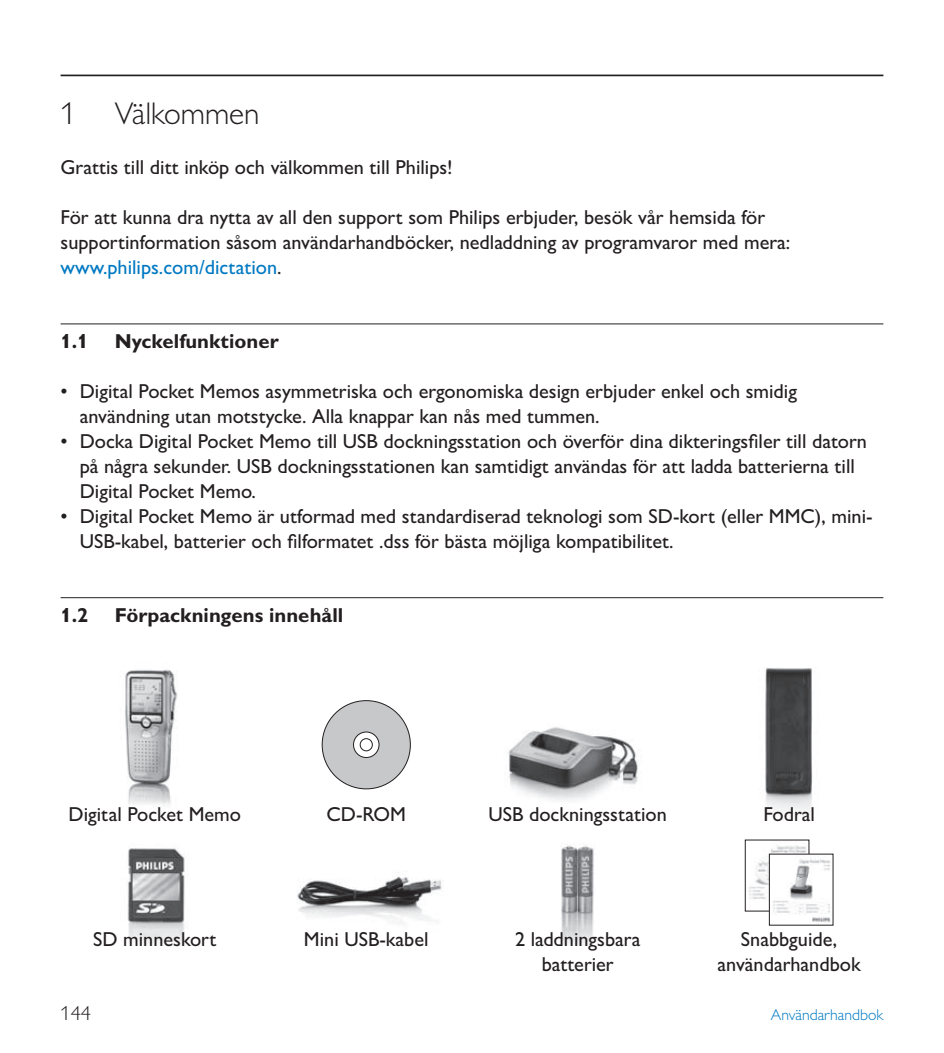
<style>
.page{position:relative;width:944px;height:1053px;background:#fff}
.page>*{position:absolute;margin:0;border:0;box-sizing:border-box;transform-origin:0 0}
.t1{font:300 31.5px "Gill Sans MT Pro";color:#231f20}
.t2{font:500 20.25px/25px "Gill Sans MT Pro";color:#231f20}
.t3{font:700 20.25px "Gill Sans MT Pro";color:#231f20}
.t4{font:300 20.25px "Gill Sans MT Pro";color:#231f20}
.t5{font:300 15.75px "Gill Sans MT Pro";color:#0079c2}
.s1{color:#0079c2}
</style>
<div class="page">
<hr style="left:61px;top:75px;width:822px;height:1px;background:#231f20">
<hr style="left:61px;top:323px;width:822px;height:1px;background:#231f20">
<hr style="left:61px;top:597px;width:822px;height:1px;background:#231f20">
<img style="left:508px;top:727px;width:130px;height:73px">
<img style="left:125px;top:669px;width:53px;height:136px">
<img style="left:297px;top:876px;width:145px;height:47px">
<img style="left:127px;top:848px;width:58px;height:95px">
<img style="left:561px;top:844px;width:33px;height:101px">
<div style="left:322px;top:700px;width:88px;height:88px;background:#c7c8ca;border-radius:50%"></div>
<div style="left:354px;top:732px;width:25px;height:25px;background:#fff;border-radius:50%"></div>
<div style="left:353px;top:731px;width:26px;height:26px;border:1px solid #231f20;border-radius:50%"></div>
<div style="left:360px;top:738px;width:13px;height:13px;border:1px solid #231f20;border-radius:50%"></div>
<img style="left:749px;top:845px;width:57px;height:64px">
<div style="left:745px;top:839px;width:64px;height:72px;border:1px solid #231f20"></div>
<img style="left:771px;top:855px;width:60px;height:67px">
<img style="left:765px;top:668px;width:48px;height:144px">
<h1 class="t1" style="left:61px;top:95px;width:201px">1 Välkommen</h1>
<p class="t2" style="left:61px;top:155px;width:394px">Grattis till ditt inköp och välkommen till Philips!</p>
<p class="t2" style="left:61px;top:204px;width:731px">För att kunna dra nytta av all den support som Philips erbjuder, besök vår hemsida för supportinformation såsom användarhandböcker, nedladdning av programvaror med mera: <span class="s1">www.philips.com/dictation</span>.</p>
<p class="t3" style="left:61px;top:329px;width:29px">1.1</p>
<p class="t3" style="left:115px;top:329px;width:166px">Nyckelfunktioner</p>
<p class="t2" style="left:80px;top:378px;width:719px;text-indent:-19px">• Digital Pocket Memos asymmetriska och ergonomiska design erbjuder enkel och smidig användning utan motstycke. Alla knappar kan nås med tummen.</p>
<p class="t2" style="left:80px;top:428px;width:789px;text-indent:-19px">• Docka Digital Pocket Memo till USB dockningsstation och överför dina dikteringsfiler till datorn på några sekunder. USB dockningsstationen kan samtidigt användas för att ladda batterierna till<br>Digital Pocket Memo.</p>
<p class="t2" style="left:80px;top:503px;width:794px;text-indent:-19px">• Digital Pocket Memo är utformad med standardiserad teknologi som SD-kort (eller MMC), mini-<br>USB-kabel, batterier och filformatet .dss för bästa möjliga kompatibilitet.</p>
<p class="t3" style="left:61px;top:602px;width:29px">1.2</p>
<p class="t3" style="left:115px;top:602px;width:230px">Förpackningens innehåll</p>
<p class="t2" style="left:69px;top:801px;width:174px">Digital Pocket Memo</p>
<p class="t2" style="left:326px;top:801px;width:81px">CD-ROM</p>
<p class="t2" style="left:488px;top:801px;width:180px">USB dockningsstation</p>
<p class="t2" style="left:763px;top:801px;width:53px">Fodral</p>
<p class="t2" style="left:93px;top:926px;width:125px">SD minneskort</p>
<p class="t2" style="left:304px;top:926px;width:126px">Mini USB-kabel</p>
<p class="t2" style="left:515px;top:926px;width:127px;text-align:center">2 laddningsbara batterier</p>
<p class="t2" style="left:718px;top:926px;width:145px;text-align:center">Snabbguide, användarhandbok</p>
<p class="t4" style="left:61px;top:1001px;width:32px">144</p>
<p class="t5" style="left:771px;top:1005px;width:114px">Användarhandbok</p>
</div>
